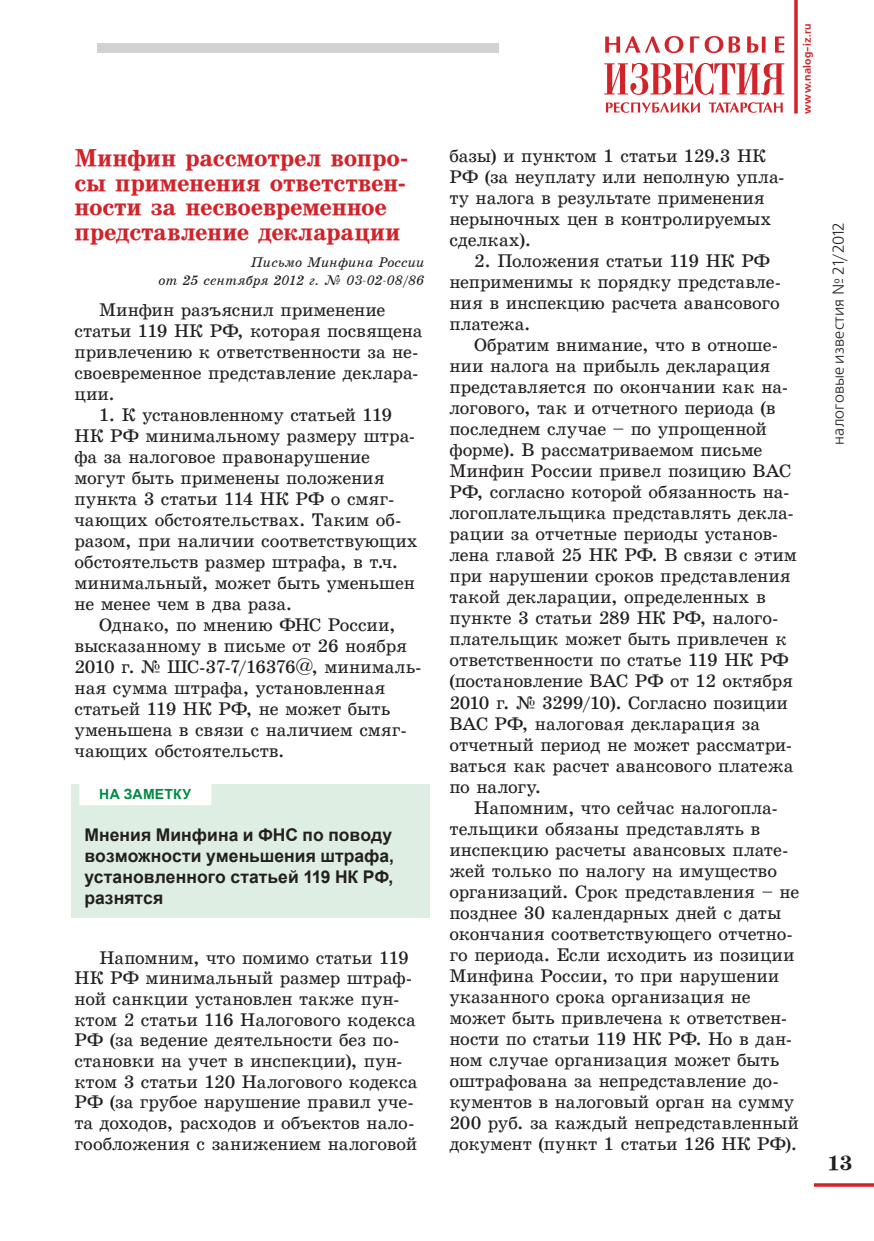
<style>
.page{position:relative;width:874px;height:1241px;background:#fff}
.page>*{position:absolute;margin:0;border:0;box-sizing:border-box;transform-origin:0 0}
.t1{font:700 24.5px/24.5px "School Book Cyr";letter-spacing:-.015em;color:#d1232a}
.t2{font:700 21px "School Book Cyr";color:#231f20}
.t3{font:18.38px/21px "School Book Cyr";letter-spacing:-.005em;color:#231f20}
.t4{font:700 17.5px/21px "Arial";letter-spacing:.005em;color:#231f20;text-align:justify}
.t5{font:15.75px "Free Set C";letter-spacing:.005em;color:#231f20}
.t6{font:italic 14px/17.5px "School Book Cyr";letter-spacing:-.01em;color:#231f20;text-align:right}
.t7{font:700 14px "Arial";letter-spacing:.015em;color:#008b43}
.t8{font:700 10.5px "Free Set C";letter-spacing:.02em;color:#d1232a}
.s1{font-family:"School Book C"}
</style>
<div class="page">
<svg style="left:814px;top:1183px;width:59px;height:3px"></svg>
<div style="left:97px;top:43px;width:401px;height:10px;background:#d1d2d4"></div>
<svg style="left:604px;top:63px;width:179px;height:32px"></svg>
<svg style="left:605px;top:36px;width:179px;height:17px"></svg>
<svg style="left:606px;top:102px;width:176px;height:11px"></svg>
<svg style="left:794px;top:0;width:3px;height:113px"></svg>
<div style="left:71px;top:784px;width:358px;height:133px;background:#dfeee3"></div>
<div style="left:79px;top:782px;width:132px;height:23px;background:#fff"></div>
<h1 class="t1" style="left:74px;top:145px;width:335px">Минфин рассмотрел вопро&shy;сы применения ответствен&shy;ности за несвоевременное представление декларации</h1>
<p class="t6" style="left:158px;top:253px;width:267px">Письмо Минфина России<br>от 25 сентября 2012 г. № 03-02-08/86</p>
<p class="t3" style="left:74px;top:299px;width:349px;text-indent:25px">Минфин разъяснил применение статьи 119 НК РФ, которая посвящена привлечению к ответственности за не&shy;своевременное представление деклара&shy;ции.</p>
<p class="t3" style="left:74px;top:404px;width:345px;text-indent:25px">1. К установленному статьей 119<br>НК РФ минимальному размеру штра&shy;фа за налоговое правонарушение могут быть применены положения пункта 3 статьи 114 НК РФ о смяг&shy;чающих обстоятельствах. Таким об&shy;разом, при наличии соответствующих обстоятельств размер штрафа, в т.ч. минимальный, может быть уменьшен не менее чем в два раза.</p>
<p class="t3" style="left:74px;top:614px;width:348px;text-indent:25px">Однако, по мнению ФНС России, высказанному в письме от 26 ноября<br>2010 г. № ШС-37-7/16376<span class="s1">@</span>, минималь&shy;ная сумма штрафа, установленная статьей 119 НК РФ, не может быть уменьшена в связи с наличием смяг&shy;чающих обстоятельств.</p>
<p class="t7" style="left:99px;top:784px;width:93px">НА ЗАМЕТКУ</p>
<p class="t4" style="left:84px;top:824px;width:311px">Мнения Минфина и ФНС по поводу возможности уменьшения штрафа, установленного статьей 119 НК РФ, разнятся</p>
<p class="t3" style="left:74px;top:946px;width:344px;text-indent:25px">Напомним, что помимо статьи 119<br>НК РФ минимальный размер штраф&shy;ной санкции установлен также пун&shy;ктом 2 статьи 116 Налогового кодекса РФ (за ведение деятельности без по&shy;становки на учет в инспекции), пун&shy;ктом 3 статьи 120 Налогового кодекса РФ (за грубое нарушение правил уче&shy;та доходов, расходов и объектов нало&shy;гообложения с занижением налоговой</p>
<p class="t8" style="left:800px;top:114px;width:92px;rotate:-90deg">www.nalog-iz.ru</p>
<p class="t3" style="left:449px;top:145px;width:336px">базы) и пунктом 1 статьи 129.3 НК<br>РФ (за неуплату или неполную упла&shy;ту налога в результате применения нерыночных цен в контролируемых сделках).</p>
<p class="t3" style="left:449px;top:250px;width:333px;text-indent:25px">2. Положения статьи 119 НК РФ неприменимы к порядку представле&shy;ния в инспекцию расчета авансового платежа.</p>
<p class="t3" style="left:449px;top:334px;width:349px;text-indent:25px">Обратим внимание, что в отноше&shy;нии налога на прибыль декларация представляется по окончании как на&shy;логового, так и отчетного периода (в последнем случае – по упрощенной форме). В рассматриваемом письме Минфин России привел позицию ВАС РФ, согласно которой обязанность на&shy;логоплательщика представлять декла&shy;рации за отчетные периоды установ&shy;лена главой 25 НК РФ. В связи с этим при нарушении сроков представления такой декларации, определенных в пункте 3 статьи 289 НК РФ, налого&shy;плательщик может быть привлечен к ответственности по статье 119 НК РФ (постановление ВАС РФ от 12 октября 2010 г. № 3299/10). Согласно позиции ВАС РФ, налоговая декларация за отчетный период не может рассматри&shy;ваться как расчет авансового платежа по налогу.</p>
<p class="t3" style="left:449px;top:796px;width:351px;text-indent:25px">Напомним, что сейчас налогопла&shy;тельщики обязаны представлять в инспекцию расчеты авансовых плате&shy;жей только по налогу на имущество организаций. Срок представления – не позднее 30 календарных дней с даты окончания соответствующего отчетно&shy;го периода. Если исходить из позиции Минфина России, то при нарушении указанного срока организация не может быть привлечена к ответствен&shy;ности по статьи 119 НК РФ. Но в дан&shy;ном случае организация может быть оштрафована за непредставление до&shy;кументов в налоговый орган на сумму 200 руб. за каждый непредставленный документ (пункт 1 статьи 126 НК РФ).</p>
<p class="t5" style="left:829px;top:444px;width:224px;rotate:-90deg">налоговые известия № 21/2012</p>
<p class="t2" style="left:827px;top:1150px;width:26px">13</p>
</div>
